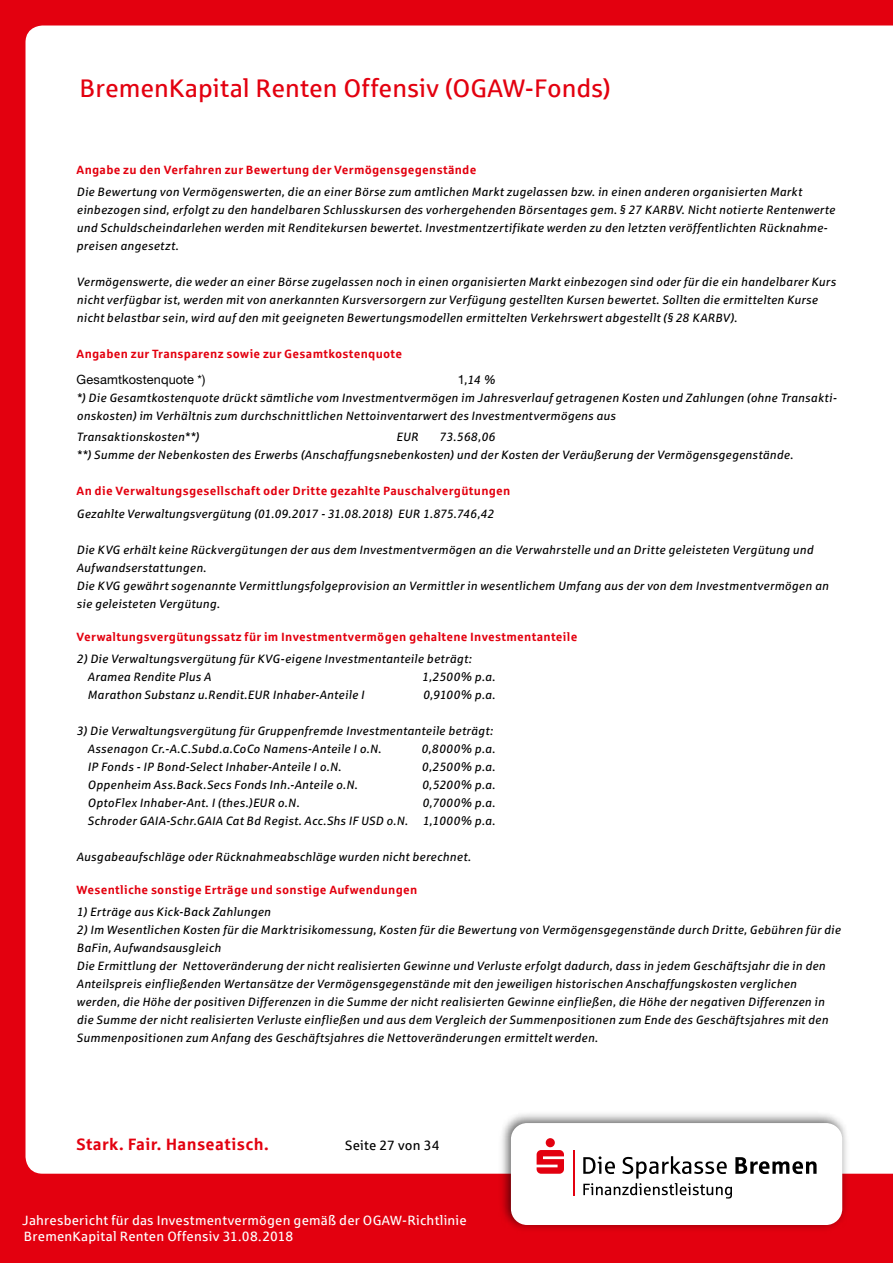
<style>
.page{position:relative;width:893px;height:1263px;background:#e3000f}
.page>*{position:absolute;margin:0;border:0;box-sizing:border-box;transform-origin:0 0}
.t1{font:25.5px "Sparkasse Rg";color:#e3000f}
.t2{font:700 16.5px "Sparkasse Rg";letter-spacing:.015em;color:#e3000f}
.t3{font:13.5px/16.2px "Sparkasse Rg";letter-spacing:.015em;color:#fff}
.t4{font:13.5px "Sparkasse Rg";letter-spacing:.015em;color:#000}
.t5{font:12.75px "Helvetica Neue LTW1 G";letter-spacing:.01em;color:#000}
.t6{font:italic 12px/18px "Sparkasse Rg";letter-spacing:.02em;color:#000}
.t7{font:700 12px "Sparkasse Rg";letter-spacing:.025em;color:#e3000f}
.s1{font-family:"Helvetica Neue LTW1 G";font-style:normal;font-size:12.75px}
</style>
<div class="page">
<div style="left:26px;top:26px;width:867px;height:1148px;background:#fff"></div>
<img style="left:496px;top:1108px;width:357px;height:121px">
<div style="left:511px;top:1123px;width:331px;height:102px;background:#fff;border-radius:16px"></div>
<div style="left:546px;top:1138px;width:9px;height:9px;background:#e3000f;border-radius:50%"></div>
<svg style="left:537px;top:1150px;width:27px;height:24px"></svg>
<svg style="left:583px;top:1156px;width:233px;height:42px"></svg>
<hr style="left:573px;top:1150px;width:2px;height:45px;background:#e3000f">
<h1 class="t1" style="left:80px;top:72px;width:533px">BremenKapital Renten Offensiv (OGAW-Fonds)</h1>
<p class="t7" style="left:77px;top:162px;width:401px">Angabe zu den Verfahren zur Bewertung der Vermögensgegenstände</p>
<p class="t6" style="left:77px;top:183px;width:760px">Die Bewertung von Vermögenswerten, die an einer Börse zum amtlichen Markt zugelassen bzw. in einen anderen organisierten Markt einbezogen sind, erfolgt zu den handelbaren Schlusskursen des vorhergehenden Börsentages gem. § 27 KARBV. Nicht notierte Rentenwerte und Schuldscheindarlehen werden mit Renditekursen bewertet. Investmentzertifikate werden zu den letzten veröffentlichten Rücknahme&shy;preisen angesetzt.</p>
<p class="t6" style="left:77px;top:273px;width:761px">Vermögenswerte, die weder an einer Börse zugelassen noch in einen organisierten Markt einbezogen sind oder für die ein handelbarer Kurs nicht verfügbar ist, werden mit von anerkannten Kursversorgern zur Verfügung gestellten Kursen bewertet. Sollten die ermittelten Kurse nicht belastbar sein, wird auf den mit geeigneten Bewertungsmodellen ermittelten Verkehrswert abgestellt (§ 28 KARBV).</p>
<p class="t7" style="left:77px;top:347px;width:327px">Angaben zur Transparenz sowie zur Gesamtkostenquote</p>
<p class="t5" style="left:77px;top:372px;width:131px">Gesamtkostenquote *)</p>
<p class="t6" style="left:77px;top:370px;width:762px;text-indent:381px"><span class="s1">1</span>,14 %<br>*) Die Gesamtkostenquote drückt sämtliche vom Investmentvermögen im Jahresverlauf getragenen Kosten und Zahlungen (ohne Transakti&shy;onskosten) im Verhältnis zum durchschnittlichen Nettoinventarwert des Investmentvermögens aus</p>
<p class="t6" style="left:77px;top:428px;width:124px">Transaktionskosten**)</p>
<p class="t6" style="left:396px;top:428px;width:24px">EUR</p>
<p class="t6" style="left:77px;top:428px;width:718px;text-indent:363px">73.568,06<br>**) Summe der Nebenkosten des Erwerbs (Anschaffungsnebenkosten) und der Kosten der Veräußerung der Vermögensgegenstände.</p>
<p class="t7" style="left:77px;top:483px;width:435px">An die Verwaltungsgesellschaft oder Dritte gezahlte Pauschalvergütungen</p>
<p class="t6" style="left:77px;top:504px;width:419px">Gezahlte Verwaltungsvergütung (01.09.2017 - 31.08.2018) EUR 1.875.746,42</p>
<p class="t6" style="left:77px;top:540px;width:753px">Die KVG erhält keine Rückvergütungen der aus dem Investmentvermögen an die Verwahrstelle und an Dritte geleisteten Vergütung und Aufwandserstattungen.<br>Die KVG gewährt sogenannte Vermittlungsfolgeprovision an Vermittler in wesentlichem Umfang aus der von dem Investmentvermögen an sie geleisteten Vergütung.</p>
<p class="t7" style="left:77px;top:629px;width:502px">Verwaltungsvergütungssatz für im Investmentvermögen gehaltene Investmentanteile</p>
<p class="t6" style="left:88px;top:649px;width:385px;text-indent:-11px">2) Die Verwaltungsvergütung für KVG-eigene Investmentanteile beträgt:<br>Aramea Rendite Plus A</p>
<p class="t6" style="left:422px;top:667px;width:75px">1,2500% p.a.</p>
<p class="t6" style="left:88px;top:685px;width:278px">Marathon Substanz u.Rendit.EUR Inhaber-Anteile I</p>
<p class="t6" style="left:423px;top:685px;width:74px">0,9100% p.a.</p>
<p class="t6" style="left:88px;top:721px;width:407px;text-indent:-11px">3) Die Verwaltungsvergütung für Gruppenfremde Investmentanteile beträgt:<br>Assenagon Cr.-A.C.Subd.a.CoCo Namens-Anteile I o.N.</p>
<p class="t6" style="left:421px;top:739px;width:75px">0,8000% p.a.</p>
<p class="t6" style="left:88px;top:757px;width:255px">IP Fonds - IP Bond-Select Inhaber-Anteile I o.N.</p>
<p class="t6" style="left:422px;top:757px;width:75px">0,2500% p.a.</p>
<p class="t6" style="left:88px;top:775px;width:271px">Oppenheim Ass.Back.Secs Fonds Inh.-Anteile o.N.</p>
<p class="t6" style="left:422px;top:775px;width:75px">0,5200% p.a.</p>
<p class="t6" style="left:88px;top:793px;width:213px">OptoFlex Inhaber-Ant. I (thes.)EUR o.N.</p>
<p class="t6" style="left:88px;top:793px;width:409px;text-align:right">0,7000% p.a.<br>Schroder GAIA-Schr.GAIA Cat Bd Regist. Acc.Shs IF USD o.N. 1,1000% p.a.</p>
<p class="t6" style="left:77px;top:847px;width:396px">Ausgabeaufschläge oder Rücknahmeabschläge wurden nicht berechnet.</p>
<p class="t7" style="left:77px;top:882px;width:342px">Wesentliche sonstige Erträge und sonstige Aufwendungen</p>
<p class="t6" style="left:77px;top:902px;width:196px">1) Erträge aus Kick-Back Zahlungen</p>
<p class="t6" style="left:77px;top:920px;width:766px">2) Im Wesentlichen Kosten für die Marktrisikomessung, Kosten für die Bewertung von Vermögensgegenstände durch Dritte, Gebühren für die BaFin, Aufwandsausgleich<br>Die Ermittlung der Nettoveränderung der nicht realisierten Gewinne und Verluste erfolgt dadurch, dass in jedem Geschäftsjahr die in den Anteilspreis einfließenden Wertansätze der Vermögensgegenstände mit den jeweiligen historischen Anschaffungskosten verglichen werden, die Höhe der positiven Differenzen in die Summe der nicht realisierten Gewinne einfließen, die Höhe der negativen Differenzen in die Summe der nicht realisierten Verluste einfließen und aus dem Vergleich der Summenpositionen zum Ende des Geschäftsjahres mit den Summenpositionen zum Anfang des Geschäftsjahres die Nettoveränderungen ermittelt werden.</p>
<h2 class="t2" style="left:76px;top:1133px;width:194px">Stark. Fair. Hanseatisch.</h2>
<p class="t4" style="left:345px;top:1137px;width:96px">Seite 27 von 34</p>
<p class="t3" style="left:22px;top:1212px;width:446px">Jahresbericht für das Investmentvermögen gemäß der OGAW-Richtlinie<br>BremenKapital Renten Offensiv 31.08.2018</p>
</div>
